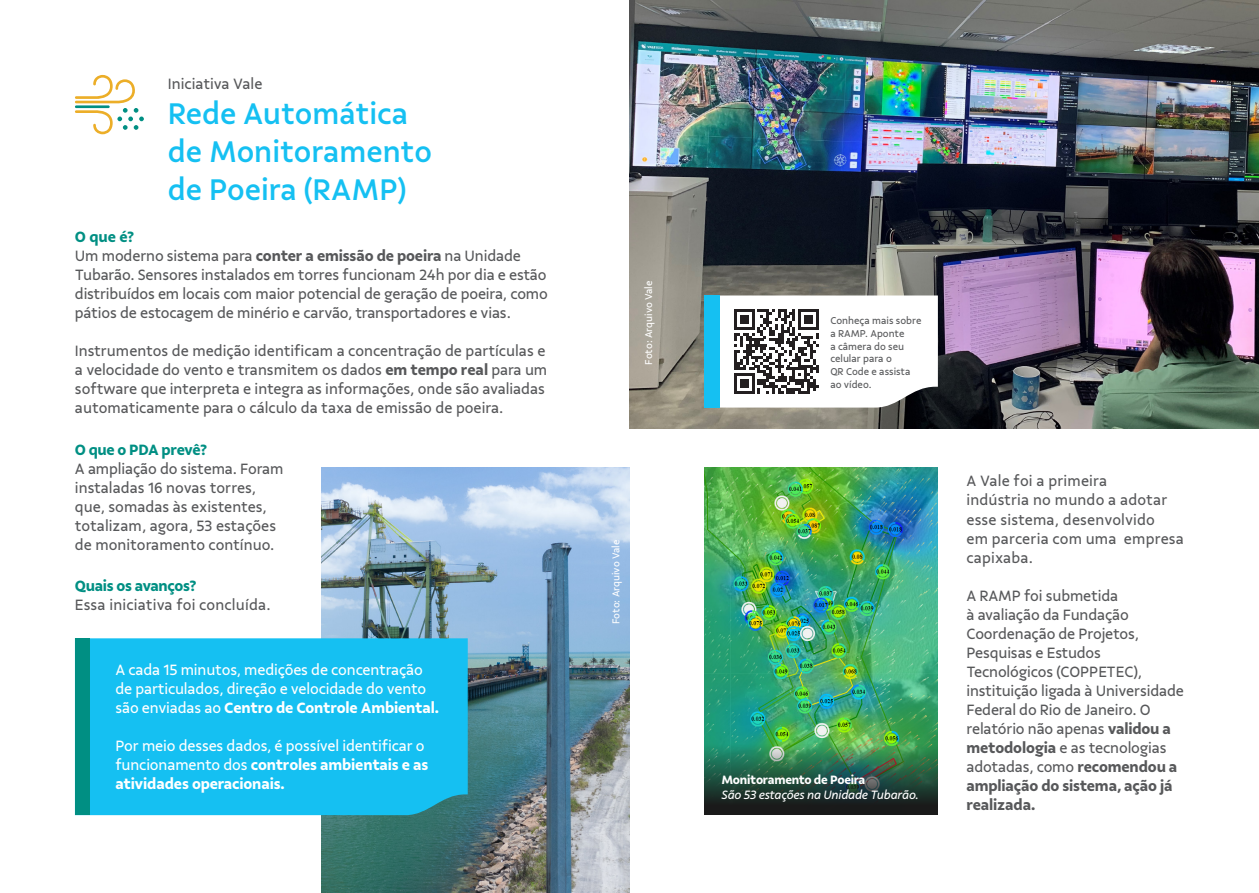
<style>
.page{position:relative;width:1259px;height:893px;background:#fff}
.page>*{position:absolute;margin:0;border:0;box-sizing:border-box;transform-origin:0 0}
.t1{font:500 31.5px/38.1px "Vale Sans";color:#15c0f2}
.t2{font:15.75px/19px "Vale Sans";letter-spacing:-.01em;color:#57585a}
.t3{font:15.75px/19px "Vale Sans";letter-spacing:-.01em;color:#fff}
.t4{font:15.75px/19px "Vale Sans";letter-spacing:.01em;color:#57585a}
.t5{font:700 15.75px "Vale Sans";letter-spacing:-.02em;color:#008f83}
.t6{font:italic 12.75px "Vale Sans";letter-spacing:-.02em;color:#fff}
.t7{font:700 12.75px "Vale Sans";letter-spacing:-.02em;color:#fff}
.t8{font:10.5px/12.8px "Vale Sans";color:#57585a}
.t9{font:10.5px "Vale Sans";letter-spacing:-.005em;color:#fff}
.s1{font-weight:700}
</style>
<div class="page">
<img style="left:321px;top:467px;width:308px;height:426px">
<div style="left:90px;top:638px;width:378px;height:177px;background:#15c0f2"></div>
<div style="left:75px;top:638px;width:15px;height:177px;background:#008f83"></div>
<svg style="left:75px;top:75px;width:69px;height:59px"></svg>
<img style="left:629px;top:0;width:630px;height:429px">
<img style="left:704px;top:467px;width:233px;height:348px">
<div style="left:704px;top:295px;width:15px;height:113px;background:#15c0f2"></div>
<svg style="left:719px;top:295px;width:219px;height:113px"></svg>
<hr style="left:734px;top:391px;width:20px;height:3px;background:#231f20">
<div style="left:740px;top:379px;width:8px;height:9px;background:#231f20"></div>
<p class="t2" style="left:168px;top:74px;width:96px">Iniciativa Vale</p>
<p class="t1" style="left:168px;top:94px;width:265px">Rede Automática de Monitoramento de Poeira (RAMP)</p>
<p class="t5" style="left:75px;top:227px;width:61px">O que é?</p>
<p class="t2" style="left:75px;top:246px;width:474px">Um moderno sistema para <span class="s1">conter a emissão de poeira</span> na Unidade Tubarão. Sensores instalados em torres funcionam 24h por dia e estão distribuídos em locais com maior potencial de geração de poeira, como pátios de estocagem de minério e carvão, transportadores e vias.</p>
<p class="t2" style="left:75px;top:341px;width:474px">Instrumentos de medição identificam a concentração de partículas e a velocidade do vento e transmitem os dados <span class="s1">em tempo real</span> para um software que interpreta e integra as informações, onde são avaliadas automaticamente para o cálculo da taxa de emissão de poeira.</p>
<p class="t5" style="left:75px;top:440px;width:134px">O que o PDA prevê?</p>
<p class="t2" style="left:75px;top:459px;width:210px">A ampliação do sistema. Foram instaladas 16 novas torres, que, somadas às existentes, totalizam, agora, 53 estações de monitoramento contínuo.</p>
<p class="t5" style="left:75px;top:577px;width:123px">Quais os avanços?</p>
<p class="t4" style="left:75px;top:596px;width:197px">Essa iniciativa foi concluída.</p>
<p class="t3" style="left:115px;top:660px;width:325px">A cada 15 minutos, medições de concentração de particulados, direção e velocidade do vento são enviadas ao <span class="s1">Centro de Controle Ambiental.</span></p>
<p class="t3" style="left:115px;top:736px;width:314px">Por meio desses dados, é possível identificar o funcionamento dos <span class="s1">controles ambientais e as atividades operacionais.</span></p>
<p class="t9" style="left:642px;top:365px;width:86px;rotate:-90deg">Foto: Arquivo Vale</p>
<p class="t9" style="left:610px;top:624px;width:86px;rotate:-90deg">Foto: Arquivo Vale</p>
<p class="t8" style="left:830px;top:314px;width:93px">Conheça mais sobre a RAMP. Aponte<br>a câmera do seu celular para o<br>QR Code e assista ao vídeo.</p>
<p class="t7" style="left:721px;top:772px;width:145px">Monitoramento de Poeira</p>
<p class="t6" style="left:721px;top:787px;width:199px">São 53 estações na Unidade Tubarão.</p>
<p class="t4" style="left:966px;top:472px;width:219px">A Vale foi a primeira<br>indústria no mundo a adotar esse sistema, desenvolvido<br>em parceria com uma empresa capixaba.</p>
<p class="t2" style="left:966px;top:586px;width:219px">A RAMP foi submetida<br>à avaliação da Fundação<br>Coordenação de Projetos,<br>Pesquisas e Estudos<br>Tecnológicos (COPPETEC), instituição ligada à Universidade<br>Federal do Rio de Janeiro. O relatório não apenas <span class="s1">validou a metodologia</span> e as tecnologias adotadas, como <span class="s1">recomendou a ampliação do sistema, ação já realizada.</span></p>
</div>
